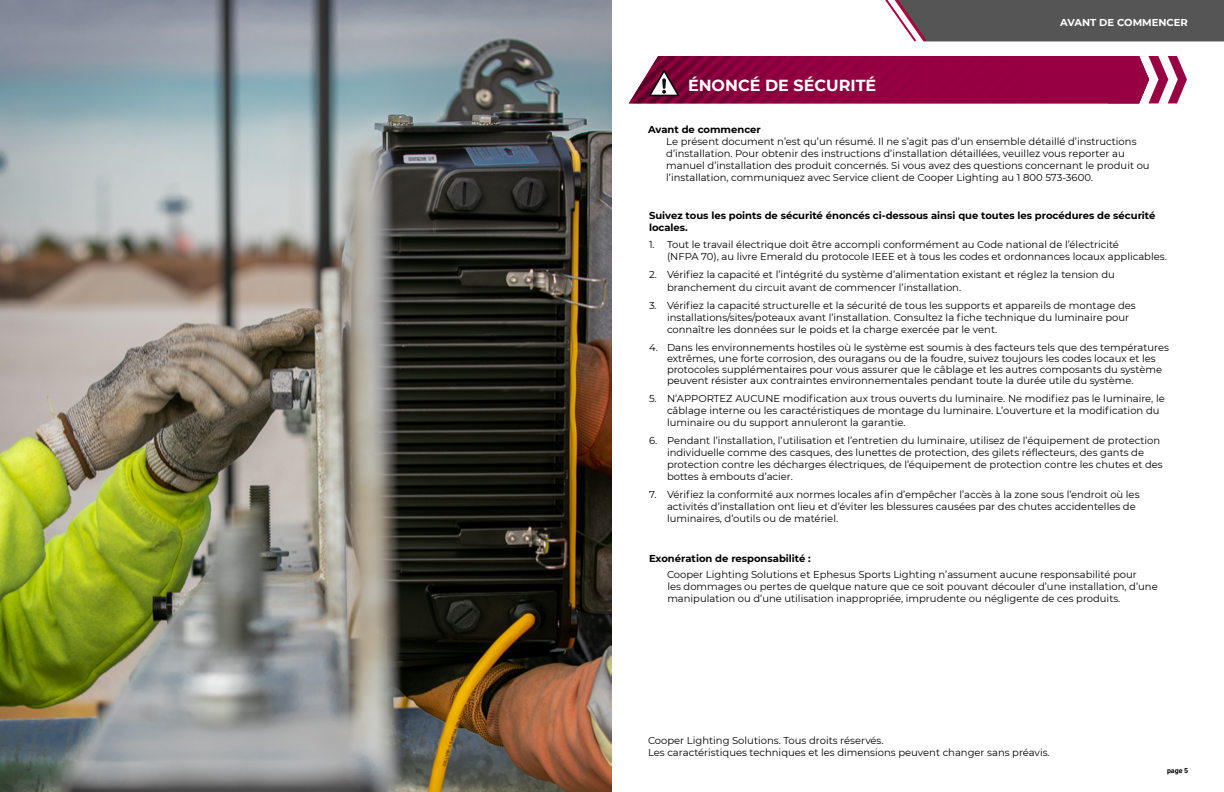
<style>
.page{position:relative;width:1224px;height:792px;background:#fff}
.page>*{position:absolute;margin:0;border:0;box-sizing:border-box;transform-origin:0 0}
.t1{font:700 16px "Montserrat";color:#fff}
.t2{font:10px/12px "Montserrat";color:#000}
.t3{font:700 10px/12px "Montserrat";color:#000}
.t4{font:700 10px "Montserrat";color:#fff}
.t5{font:700 7px "Roboto";color:#000}
</style>
<div class="page">
<svg style="left:885px;top:0;width:339px;height:42px;background:#636062"></svg>
<svg style="left:629px;top:56px;width:558px;height:47px;background:#98134e"></svg>
<img style="left:0;top:0;width:612px;height:792px">
<h1 class="t1" style="left:688px;top:74px;width:190px">ÉNONCÉ DE SÉCURITÉ</h1>
<p class="t4" style="left:1060px;top:15px;width:129px">AVANT DE COMMENCER</p>
<p class="t3" style="left:648px;top:123px;width:114px">Avant de commencer</p>
<p class="t2" style="left:666px;top:135px;width:485px">Le présent document n’est qu’un résumé. Il ne s’agit pas d’un ensemble détaillé d’instructions d’installation. Pour obtenir des instructions d’installation détaillées, veuillez vous reporter au manuel d’installation des produit concernés. Si vous avez des questions concernant le produit ou l’installation, communiquez avec Service client de Cooper Lighting au 1 800 573-3600.</p>
<p class="t3" style="left:649px;top:209px;width:508px">Suivez tous les points de sécurité énoncés ci-dessous ainsi que toutes les procédures de sécurité locales.</p>
<p class="t2" style="left:667px;top:238px;width:501px;text-indent:-18px">1. Tout le travail électrique doit être accompli conformément au Code national de l’électricité<br>(NFPA 70), au livre Emerald du protocole IEEE et à tous les codes et ordonnances locaux applicables.</p>
<p class="t2" style="left:667px;top:267px;width:449px;line-height:13px;text-indent:-18px">2. Vérifiez la capacité et l’intégrité du système d’alimentation existant et réglez la tension du branchement du circuit avant de commencer l’installation.</p>
<p class="t2" style="left:667px;top:299px;width:470px;text-indent:-18px">3. Vérifiez la capacité structurelle et la sécurité de tous les supports et appareils de montage des installations/sites/poteaux avant l’installation. Consultez la fiche technique du luminaire pour connaître les données sur le poids et la charge exercée par le vent.</p>
<p class="t2" style="left:667px;top:341px;width:503px;line-height:11px;text-indent:-18px">4. Dans les environnements hostiles où le système est soumis à des facteurs tels que des températures extrêmes, une forte corrosion, des ouragans ou de la foudre, suivez toujours les codes locaux et les protocoles supplémentaires pour vous assurer que le câblage et les autres composants du système peuvent résister aux contraintes environnementales pendant toute la durée utile du système.</p>
<p class="t2" style="left:667px;top:392px;width:499px;text-indent:-18px">5. N’APPORTEZ AUCUNE modification aux trous ouverts du luminaire. Ne modifiez pas le luminaire, le câblage interne ou les caractéristiques de montage du luminaire. L’ouverture et la modification du luminaire ou du support annuleront la garantie.</p>
<p class="t2" style="left:667px;top:434px;width:497px;text-indent:-18px">6. Pendant l’installation, l’utilisation et l’entretien du luminaire, utilisez de l’équipement de protection individuelle comme des casques, des lunettes de protection, des gilets réflecteurs, des gants de protection contre les décharges électriques, de l’équipement de protection contre les chutes et des bottes à embouts d’acier.</p>
<p class="t2" style="left:667px;top:488px;width:474px;text-indent:-18px">7. Vérifiez la conformité aux normes locales afin d’empêcher l’accès à la zone sous l’endroit où les activités d’installation ont lieu et d’éviter les blessures causées par des chutes accidentelles de luminaires, d’outils ou de matériel.</p>
<p class="t3" style="left:649px;top:552px;width:163px">Exonération de responsabilité :</p>
<p class="t2" style="left:667px;top:568px;width:492px">Cooper Lighting Solutions et Ephesus Sports Lighting n’assument aucune responsabilité pour<br>les dommages ou pertes de quelque nature que ce soit pouvant découler d’une installation, d’une manipulation ou d’une utilisation inappropriée, imprudente ou négligente de ces produits.</p>
<p class="t2" style="left:648px;top:734px;width:403px">Cooper Lighting Solutions. Tous droits réservés.<br>Les caractéristiques techniques et les dimensions peuvent changer sans préavis.</p>
<p class="t5" style="left:1167px;top:766px;width:23px">page 5</p>
</div>
